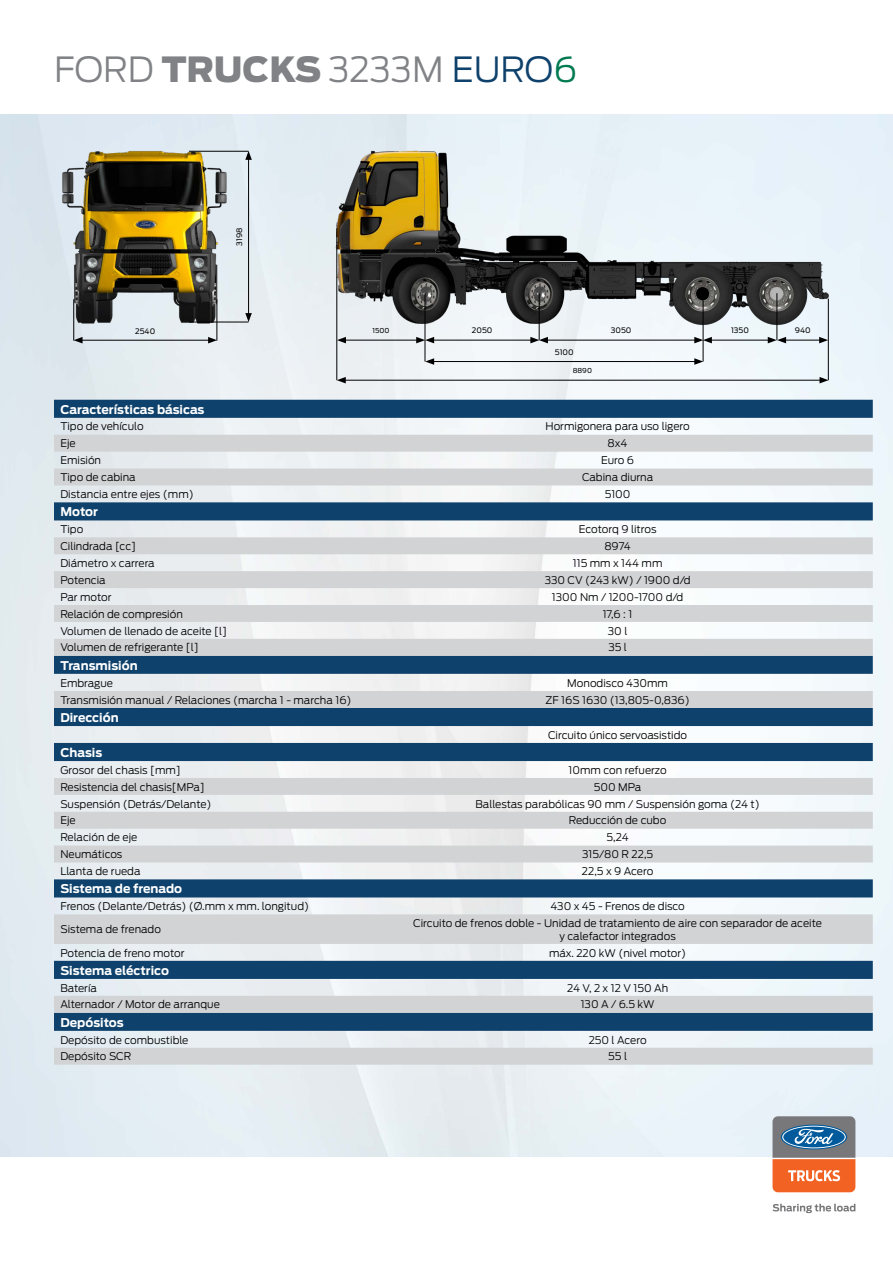
<style>
.page{position:relative;width:893px;height:1263px;background:#fff}
.page>*{position:absolute;margin:0;border:0;box-sizing:border-box;transform-origin:0 0}
.t1{font:300 34.5px "Ford Antenna";color:#808285}
.t2{font:700 12px "Ford Antenna";color:#fff}
.t3{font:300 10.5px/12.6px "Ford Antenna";color:#000;text-align:center}
.t4{font:7.5px "Ford Antenna";color:#000}
.t5{font:6.75px "Ford Antenna";color:#000}
.s1{font-weight:900}
.s2{color:#0e416b}
.s3{color:#007a52}
</style>
<div class="page">
<img style="left:0;top:114px;width:893px;height:1044px">
<img style="left:54px;top:136px;width:195px;height:193px">
<hr style="left:189px;top:151px;width:60px;height:1px;background:#000">
<hr style="left:73px;top:299px;width:1px;height:42px;background:#000">
<hr style="left:217px;top:299px;width:1px;height:42px;background:#000">
<hr style="left:189px;top:322px;width:60px;height:1px;background:#000">
<hr style="left:248px;top:157px;width:1px;height:158px;background:#000">
<svg style="left:245px;top:151px;width:7px;height:9px"></svg>
<svg style="left:245px;top:313px;width:7px;height:9px"></svg>
<hr style="left:80px;top:340px;width:131px;height:1px;background:#000">
<svg style="left:74px;top:337px;width:9px;height:6px"></svg>
<svg style="left:208px;top:337px;width:9px;height:6px"></svg>
<img style="left:329px;top:145px;width:504px;height:182px">
<hr style="left:337px;top:228px;width:1px;height:152px;background:#000">
<hr style="left:425px;top:293px;width:1px;height:68px;background:#000">
<hr style="left:703px;top:293px;width:1px;height:68px;background:#000">
<hr style="left:539px;top:293px;width:1px;height:47px;background:#000">
<hr style="left:777px;top:293px;width:1px;height:47px;background:#000">
<hr style="left:828px;top:299px;width:1px;height:81px;background:#000">
<hr style="left:432px;top:340px;width:101px;height:1px;background:#000">
<hr style="left:432px;top:361px;width:265px;height:1px;background:#000">
<svg style="left:425px;top:358px;width:9px;height:7px"></svg>
<svg style="left:694px;top:358px;width:9px;height:7px"></svg>
<hr style="left:545px;top:340px;width:152px;height:1px;background:#000">
<svg style="left:530px;top:337px;width:18px;height:6px"></svg>
<hr style="left:344px;top:340px;width:75px;height:1px;background:#000">
<svg style="left:337px;top:337px;width:9px;height:6px"></svg>
<svg style="left:416px;top:337px;width:18px;height:6px"></svg>
<hr style="left:343px;top:380px;width:479px;height:1px;background:#000">
<svg style="left:337px;top:377px;width:9px;height:6px"></svg>
<svg style="left:819px;top:377px;width:9px;height:6px"></svg>
<hr style="left:709px;top:340px;width:61px;height:1px;background:#000">
<svg style="left:694px;top:337px;width:18px;height:6px"></svg>
<hr style="left:784px;top:340px;width:38px;height:1px;background:#000">
<svg style="left:768px;top:337px;width:18px;height:6px"></svg>
<svg style="left:819px;top:337px;width:9px;height:6px"></svg>
<svg style="left:54px;top:400px;width:819px;height:35px"></svg>
<svg style="left:54px;top:435px;width:819px;height:630px"></svg>
<svg style="left:772px;top:1116px;width:83px;height:76px;background:#a67c6f"></svg>
<svg style="left:772px;top:1204px;width:83px;height:9px"></svg>
<h1 class="t1" style="left:54px;top:40px;width:525px">FORD <span class="s1">TRUCKS</span> 3233M <span class="s2">EURO</span><span class="s3">6</span></h1>
<p class="t4" style="left:233px;top:246px;width:20px;rotate:-90deg">3198</p>
<p class="t4" style="left:135px;top:325px;width:22px">2540</p>
<p class="t5" style="left:372px;top:324px;width:18px">1500</p>
<p class="t4" style="left:472px;top:324px;width:22px">2050</p>
<p class="t4" style="left:611px;top:324px;width:22px">3050</p>
<p class="t4" style="left:731px;top:324px;width:19px">1350</p>
<p class="t4" style="left:795px;top:324px;width:17px">940</p>
<p class="t4" style="left:555px;top:346px;width:20px">5100</p>
<p class="t5" style="left:573px;top:365px;width:21px">8890</p>
<p class="t2" style="left:60px;top:398px;width:146px">Características básicas</p>
<p class="t3" style="left:60px;top:419px;width:85px">Tipo de vehículo</p>
<p class="t3" style="left:545px;top:419px;width:146px">Hormigonera para uso ligero</p>
<p class="t3" style="left:60px;top:436px;width:17px">Eje</p>
<p class="t3" style="left:608px;top:436px;width:21px">8x4</p>
<p class="t3" style="left:60px;top:453px;width:42px">Emisión</p>
<p class="t3" style="left:601px;top:453px;width:35px">Euro 6</p>
<p class="t3" style="left:60px;top:470px;width:77px">Tipo de cabina</p>
<p class="t3" style="left:582px;top:470px;width:73px">Cabina diurna</p>
<p class="t3" style="left:60px;top:487px;width:135px">Distancia entre ejes (mm)</p>
<p class="t3" style="left:605px;top:487px;width:27px">5100</p>
<p class="t2" style="left:60px;top:501px;width:39px">Motor</p>
<p class="t3" style="left:60px;top:522px;width:24px">Tipo</p>
<p class="t3" style="left:579px;top:522px;width:79px">Ecotorq 9 litros</p>
<p class="t3" style="left:60px;top:539px;width:77px">Cilindrada [cc]</p>
<p class="t3" style="left:604px;top:539px;width:28px">8974</p>
<p class="t3" style="left:60px;top:556px;width:96px">Diámetro x carrera</p>
<p class="t3" style="left:573px;top:556px;width:91px">115 mm x 144 mm</p>
<p class="t3" style="left:60px;top:572px;width:47px">Potencia</p>
<p class="t3" style="left:545px;top:572px;width:147px">330 CV (243 kW) / 1900 d/d</p>
<p class="t3" style="left:60px;top:589px;width:53px">Par motor</p>
<p class="t3" style="left:552px;top:589px;width:133px">1300 Nm / 1200-1700 d/d</p>
<p class="t3" style="left:60px;top:606px;width:124px">Relación de compresión</p>
<p class="t3" style="left:603px;top:606px;width:31px">17,6 : 1</p>
<p class="t3" style="left:60px;top:623px;width:168px">Volumen de llenado de aceite [l]</p>
<p class="t3" style="left:608px;top:623px;width:21px">30 l</p>
<p class="t3" style="left:60px;top:640px;width:140px">Volumen de refrigerante [l]</p>
<p class="t3" style="left:608px;top:640px;width:20px">35 l</p>
<p class="t2" style="left:60px;top:654px;width:79px">Transmisión</p>
<p class="t3" style="left:60px;top:675px;width:54px">Embrague</p>
<p class="t3" style="left:567px;top:675px;width:102px">Monodisco 430mm</p>
<p class="t3" style="left:60px;top:692px;width:293px">Transmisión manual / Relaciones (marcha 1 - marcha 16)</p>
<p class="t3" style="left:546px;top:692px;width:146px">ZF 16S 1630 (13,805-0,836)</p>
<p class="t2" style="left:60px;top:706px;width:60px">Dirección</p>
<p class="t3" style="left:548px;top:727px;width:141px">Circuito único servoasistido</p>
<p class="t2" style="left:60px;top:742px;width:43px">Chasis</p>
<p class="t3" style="left:60px;top:762px;width:122px">Grosor del chasis [mm]</p>
<p class="t3" style="left:569px;top:762px;width:100px">10mm con refuerzo</p>
<p class="t3" style="left:60px;top:779px;width:146px">Resistencia del chasis[MPa]</p>
<p class="t3" style="left:594px;top:779px;width:49px">500 MPa</p>
<p class="t3" style="left:60px;top:796px;width:153px">Suspensión (Detrás/Delante)</p>
<p class="t3" style="left:475px;top:796px;width:286px">Ballestas parabólicas 90 mm / Suspensión goma (24 t)</p>
<p class="t3" style="left:60px;top:813px;width:17px">Eje</p>
<p class="t3" style="left:569px;top:813px;width:99px">Reducción de cubo</p>
<p class="t3" style="left:60px;top:830px;width:79px">Relación de eje</p>
<p class="t3" style="left:607px;top:830px;width:24px">5,24</p>
<p class="t3" style="left:60px;top:847px;width:64px">Neumáticos</p>
<p class="t3" style="left:582px;top:847px;width:73px">315/80 R 22,5</p>
<p class="t3" style="left:60px;top:864px;width:82px">Llanta de rueda</p>
<p class="t3" style="left:582px;top:864px;width:73px">22,5 x 9 Acero</p>
<p class="t2" style="left:60px;top:878px;width:123px">Sistema de frenado</p>
<p class="t3" style="left:60px;top:899px;width:250px">Frenos (Delante/Detrás) (Ø.mm x mm. longitud)</p>
<p class="t3" style="left:550px;top:899px;width:136px">430 x 45 - Frenos de disco</p>
<p class="t3" style="left:60px;top:922px;width:102px">Sistema de frenado</p>
<p class="t3" style="left:413px;top:916px;width:410px">Circuito de frenos doble - Unidad de tratamiento de aire con separador de aceite y calefactor integrados</p>
<p class="t3" style="left:60px;top:945px;width:126px">Potencia de freno motor</p>
<p class="t3" style="left:549px;top:945px;width:139px">máx. 220 kW (nivel motor)</p>
<p class="t2" style="left:60px;top:959px;width:110px">Sistema eléctrico</p>
<p class="t3" style="left:60px;top:980px;width:38px">Batería</p>
<p class="t3" style="left:567px;top:980px;width:103px">24 V, 2 x 12 V 150 Ah</p>
<p class="t3" style="left:60px;top:997px;width:161px">Alternador / Motor de arranque</p>
<p class="t3" style="left:581px;top:997px;width:75px">130 A / 6.5 kW</p>
<p class="t2" style="left:60px;top:1011px;width:65px">Depósitos</p>
<p class="t3" style="left:60px;top:1032px;width:130px">Depósito de combustible</p>
<p class="t3" style="left:589px;top:1032px;width:59px">250 l Acero</p>
<p class="t3" style="left:60px;top:1049px;width:72px">Depósito SCR</p>
<p class="t3" style="left:608px;top:1049px;width:20px">55 l</p>
</div>
